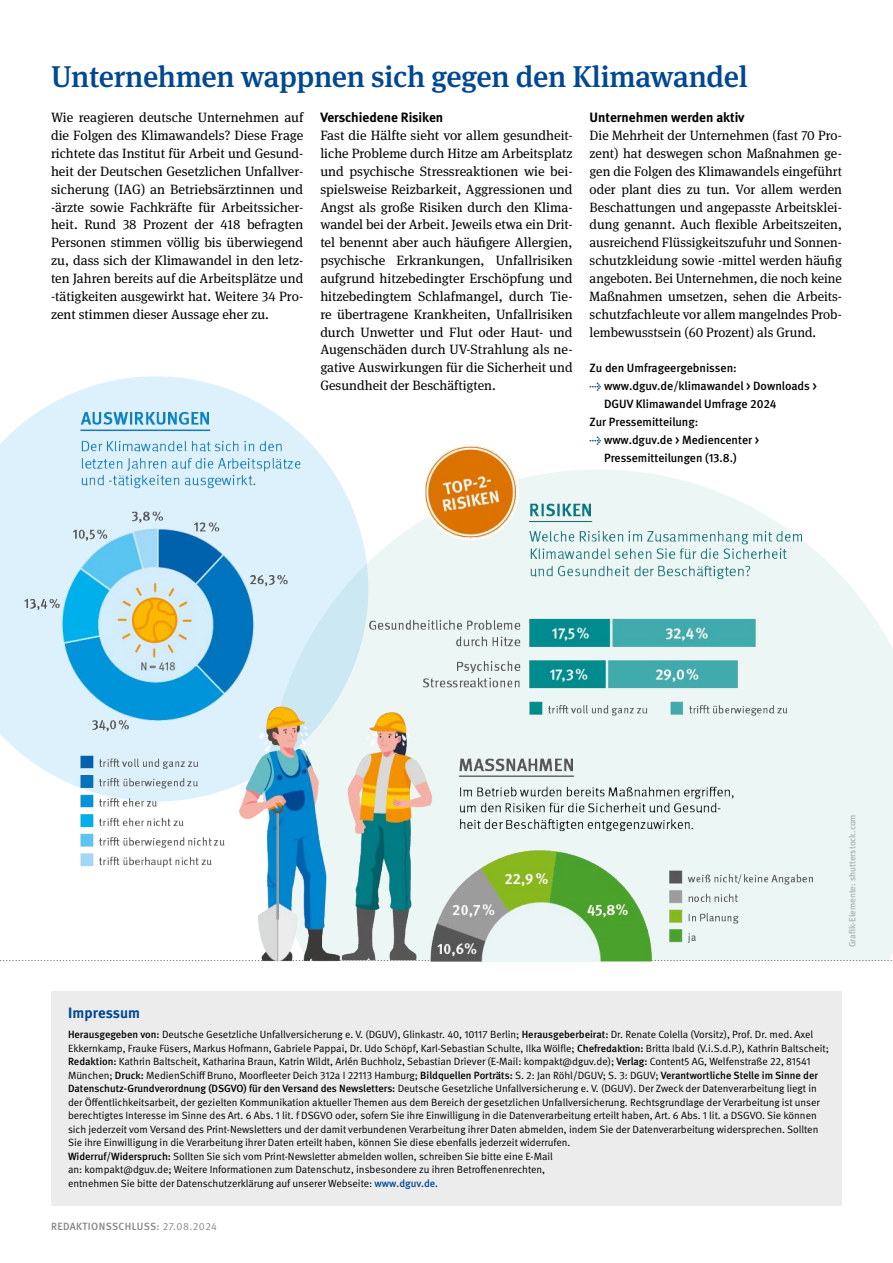
<style>
.page{position:relative;width:893px;height:1263px;background:#fff}
.page>*{position:absolute;margin:0;border:0;box-sizing:border-box;transform-origin:0 0}
.Headlines_H1_Seite_4{font:500 30px "DGUV Meta Serif";letter-spacing:-.01em;color:#004893}
.Impressum_H1_Impressum{font:700 15px "DGUV Meta";letter-spacing:.005em;color:#004893}
.Copytexte_FT{font:13.5px/17.9px "DGUV Meta Serif";color:#000;text-align:justify}
.Copytexte_FT_Zwischenhead_Copy{font:700 13.5px "DGUV Meta";color:#000}
.Interview_I_Frage_Zwischenhead{font:700 13.5px "DGUV Meta";color:#000}
.Copytexte_P_Link{font:500 12px/18px "DGUV Meta";color:#000}
.Impressum_P_Impressum_Copy{font:10.5px/13.5px "DGUV Meta";color:#000}
.t1{font:500 10.5px "DGUV Meta";letter-spacing:.035em;color:#868786}
.t2{font:500 9px "DGUV Meta";color:#b1b2b3}
.s1{color:#004893}
.s2{font-weight:500}
.s3{font-weight:500;color:#004893}
.s4{font-weight:400}
</style>
<div class="page">
<svg style="left:826px;top:561px;width:67px;height:399px;background:#ecf6f5"></svg>
<svg style="left:0;top:960px;width:892px;height:2px"></svg>
<svg style="left:0;top:376px;width:263px;height:377px;fill:#ddf1fd"></svg>
<img style="left:21px;top:406px;width:805px;height:555px">
<div style="left:51px;top:991px;width:791px;height:215px;background:#ececec"></div>
<h1 class="Headlines_H1_Seite_4" style="left:51px;top:58px;width:698px">Unternehmen wappnen sich gegen den Klimawandel</h1>
<p class="Copytexte_FT" style="left:51px;top:109px;width:254px">Wie reagieren deutsche Unternehmen auf die Folgen des Klimawandels? Diese Frage richtete das Institut für Arbeit und Gesund&shy;heit der Deutschen Gesetzlichen Unfallver&shy;sicherung (IAG) an Betriebsärztinnen und -ärzte sowie Fachkräfte für Arbeitssicher&shy;heit. Rund 38 Prozent der 418 befragten Personen stimmen völlig bis überwiegend zu, dass sich der Klimawandel in den letz&shy;ten Jahren bereits auf die Arbeitsplätze und -tätigkeiten ausgewirkt hat. Weitere 34 Pro&shy;zent stimmen dieser Aussage eher zu.</p>
<p class="Interview_I_Frage_Zwischenhead" style="left:320px;top:110px;width:124px">Verschiedene Risiken</p>
<p class="Copytexte_FT_Zwischenhead_Copy" style="left:590px;top:110px;width:156px">Unternehmen werden aktiv</p>
<p class="Copytexte_FT" style="left:590px;top:127px;width:254px">Die Mehrheit der Unternehmen (fast 70 Pro&shy;zent) hat deswegen schon Maßnahmen ge&shy;gen die Folgen des Klimawandels eingeführt oder plant dies zu tun. Vor allem werden Beschattungen und angepasste Arbeitsklei&shy;dung genannt. Auch flexible Arbeitszeiten, ausreichend Flüssigkeitszufuhr und Sonnen&shy;schutzkleidung sowie -mittel werden häufig angeboten. Bei Unternehmen, die noch keine Maßnahmen umsetzen, sehen die Arbeits&shy;schutzfachleute vor allem mangelndes Prob&shy;lembewusstsein (60 Prozent) als Grund.</p>
<p class="Copytexte_P_Link" style="left:590px;top:360px;width:149px">Zu den Umfrageergebnissen:</p>
<p class="Copytexte_P_Link" style="left:604px;top:378px;width:214px;text-indent:-14px"><span class="s1">→</span> www.dguv.de/klimawandel &gt; Downloads &gt;<br>DGUV Klimawandel Umfrage 2024</p>
<p class="Copytexte_P_Link" style="left:590px;top:414px;width:110px">Zur Pressemitteilung:</p>
<p class="Copytexte_P_Link" style="left:604px;top:432px;width:156px;text-indent:-14px"><span class="s1">→</span> www.dguv.de &gt; Mediencenter &gt;<br>Pressemitteilungen (13.8.)</p>
<p class="Copytexte_FT" style="left:320px;top:127px;width:254px">Fast die Hälfte sieht vor allem gesundheit&shy;liche Probleme durch Hitze am Arbeitsplatz und psychische Stressreaktionen wie bei&shy;spielsweise Reizbarkeit, Aggressionen und Angst als große Risiken durch den Klima&shy;wandel bei der Arbeit. Jeweils etwa ein Drit&shy;tel benennt aber auch häufigere Allergien, psychische Erkrankungen, Unfallrisiken aufgrund hitzebedingter Erschöpfung und hitzebedingtem Schlafmangel, durch Tie&shy;re übertragene Krankheiten, Unfallrisiken durch Unwetter und Flut oder Haut- und Augenschäden durch UV-Strahlung als ne&shy;gative Auswirkungen für die Sicherheit und Gesundheit der Beschäftigten.</p>
<p class="t2" style="left:847px;top:947px;width:134px;rotate:-90deg">Grafik-Elemente: shutterstock.com</p>
<h1 class="Impressum_H1_Impressum" style="left:68px;top:1004px;width:74px">Impressum</h1>
<p class="Impressum_P_Impressum_Copy" style="left:68px;top:1028px;width:762px"><span class="s2">Herausgegeben von:</span> Deutsche Gesetzliche Unfallversicherung e. V. (DGUV), Glinkastr. 40, 10117 Berlin; <span class="s2">Herausgeberbeirat:</span> Dr. Renate Colella (Vorsitz), Prof. Dr. med. Axel Ekkernkamp, Frauke Füsers, Markus Hofmann, Gabriele Pappai, Dr. Udo Schöpf, Karl-Sebastian Schulte, Ilka Wölfle; <span class="s2">Chefredaktion:</span> Britta Ibald (V.i.S.d.P.), Kathrin Baltscheit; <span class="s2">Redaktion:</span> Kathrin Baltscheit, Katharina Braun, Katrin Wildt, Arlén Buchholz, Sebastian Driever (E-Mail: kompakt@dguv.de); <span class="s2">Verlag:</span> Content5 AG, Welfenstraße 22, 81541<br>München; <span class="s2">Druck:</span> MedienSchiff Bruno, Moorfleeter Deich 312a I 22113 Hamburg; <span class="s2">Bildquellen Porträts:</span> S. 2: Jan Röhl/DGUV; S. 3: DGUV; <span class="s2">Verantwortliche Stelle im Sinne der Datenschutz-Grundverordnung (DSGVO) für den Versand des Newsletters:</span> Deutsche Gesetzliche Unfallversicherung e. V. (DGUV). Der Zweck der Datenverarbeitung liegt in der Öffentlichkeitsarbeit, der gezielten Kommunikation aktueller Themen aus dem Bereich der gesetzlichen Unfallversicherung. Rechtsgrundlage der Verarbeitung ist unser berechtigtes Interesse im Sinne des Art. 6 Abs. 1 lit. f DSGVO oder, sofern Sie ihre Einwilligung in die Datenverarbeitung erteilt haben, Art. 6 Abs. 1 lit. a DSGVO. Sie können sich jederzeit vom Versand des Print-Newsletters und der damit verbundenen Verarbeitung ihrer Daten abmelden, indem Sie der Datenverarbeitung widersprechen. Sollten Sie ihre Einwilligung in die Verarbeitung ihrer Daten erteilt haben, können Sie diese ebenfalls jederzeit widerrufen.<br><span class="s2">Widerruf/Widerspruch:</span> Sollten Sie sich vom Print-Newsletter abmelden wollen, schreiben Sie bitte eine E-Mail<br>an: kompakt@dguv.de; Weitere Informationen zum Datenschutz, insbesondere zu ihren Betroffenenrechten,<br>entnehmen Sie bitte der Datenschutzerklärung auf unserer Webseite: <span class="s3">www.dguv.de.</span></p>
<p class="t1" style="left:51px;top:1220px;width:167px">REDAKTIONSSCHLUSS: <span class="s4">27.08.2024</span></p>
</div>
